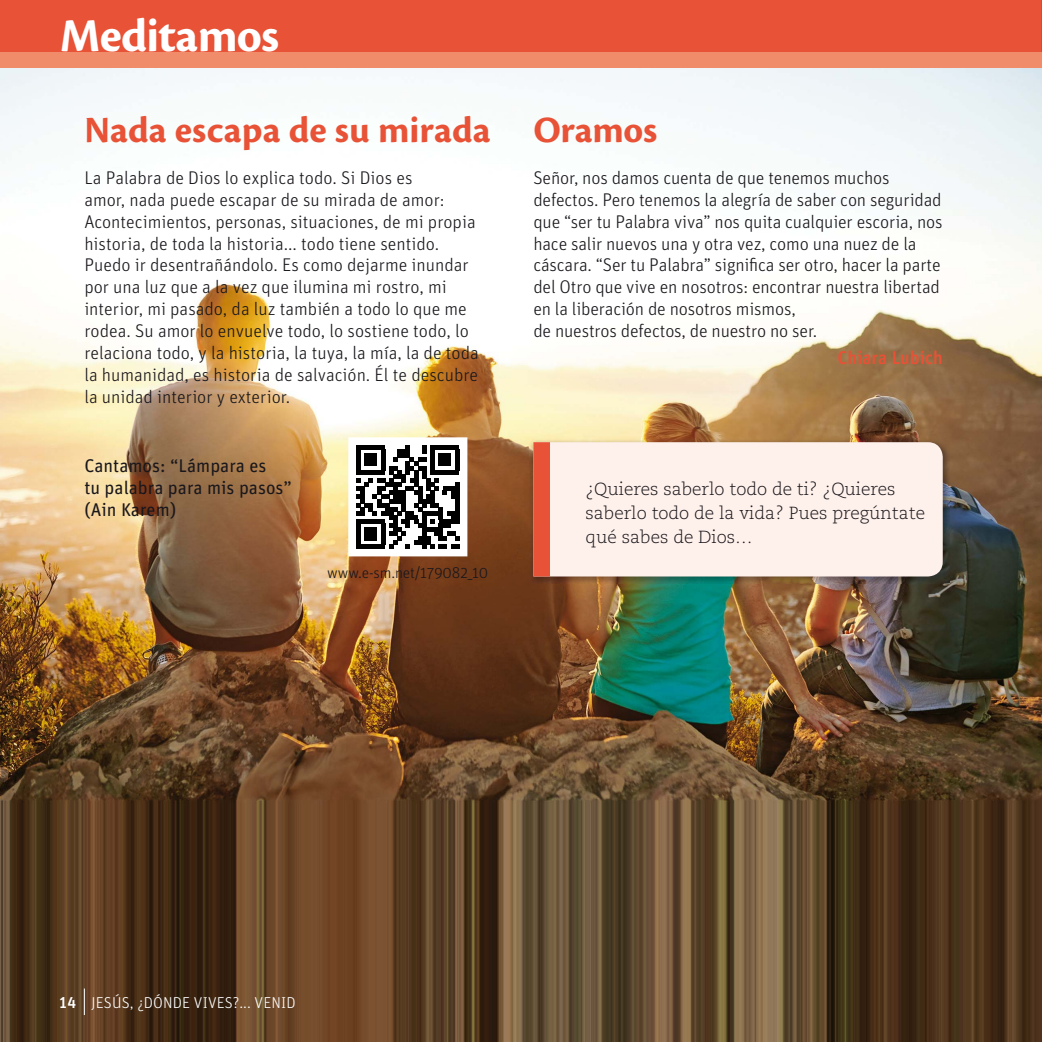
<style>
.page{position:relative;width:1042px;height:1042px;background:#fff}
.page>*{position:absolute;margin:0;border:0;box-sizing:border-box;transform-origin:0 0}
.t1{font:700 49px "Cronos Pro";letter-spacing:-.015em;color:#fff}
.t2{font:700 38.5px "Cronos Pro";color:#e85236}
.t3{font:300 18.38px/21.9px "Unit Pro";color:#1a171c}
.t4{font:18.38px/21.9px "Unit Pro";color:#1a171c}
.t5{font:500 18.38px "Unit Pro";color:#e85236}
.t6{font:300 17.5px/23.6px "Caecilia LT Std";color:#1a171c}
.t7{font:300 15.75px "Unit Pro";letter-spacing:.01em;color:#fff}
.t8{font:300 15.75px "Unit Pro";letter-spacing:-.01em;color:#1a171c}
.s1{font-weight:500}
</style>
<div class="page">
<img style="left:0;top:68px;width:1042px;height:974px">
<svg style="left:84px;top:988px;width:1px;height:27px"></svg>
<div style="left:0;top:39px;width:1042px;height:29px;background:#f08c6a"></div>
<div style="left:0;top:0;width:1042px;height:52px;background:#e85236"></div>
<img style="left:529px;top:439px;width:421px;height:145px">
<div style="left:550px;top:442px;width:393px;height:134px;background:#fef0ea"></div>
<div style="left:533px;top:442px;width:17px;height:134px;background:#e85236"></div>
<div style="left:349px;top:438px;width:117px;height:117px;background:#fff"></div>
<svg style="left:356px;top:445px;width:103px;height:103px"></svg>
<div style="left:348px;top:437px;width:119px;height:119px;border:2px solid #fff"></div>
<h1 class="t1" style="left:60px;top:17px;width:221px">Meditamos</h1>
<h2 class="t2" style="left:84px;top:116px;width:408px">Nada escapa de su mirada</h2>
<p class="t3" style="left:84px;top:168px;width:396px">La Palabra de Dios lo explica todo. Si Dios es<br>amor, nada puede escapar de su mirada de amor:<br>Acontecimientos, personas, situaciones, de mi propia historia, de toda la historia... todo tiene sentido.<br>Puedo ir desentrañándolo. Es como dejarme inundar por una luz que a la vez que ilumina mi rostro, mi interior, mi pasado, da luz también a todo lo que me rodea. Su amor lo envuelve todo, lo sostiene todo, lo relaciona todo, y la historia, la tuya, la mía, la de toda la humanidad, es historia de salvación. Él te descubre la unidad interior y exterior.</p>
<p class="t4" style="left:84px;top:456px;width:209px">Cantamos: “Lámpara es<br>tu palabra para mis pasos” (Ain Karem)</p>
<p class="t8" style="left:327px;top:566px;width:163px">www.e-sm.net/179082_10</p>
<h2 class="t2" style="left:533px;top:116px;width:125px">Oramos</h2>
<p class="t3" style="left:533px;top:168px;width:411px">Señor, nos damos cuenta de que tenemos muchos defectos. Pero tenemos la alegría de saber con seguridad que “ser tu Palabra viva” nos quita cualquier escoria, nos hace salir nuevos una y otra vez, como una nuez de la cáscara. “Ser tu Palabra” significa ser otro, hacer la parte del Otro que vive en nosotros: encontrar nuestra libertad en la liberación de nosotros mismos,<br>de nuestros defectos, de nuestro no ser.</p>
<p class="t5" style="left:837px;top:347px;width:107px">Chiara Lubich</p>
<p class="t6" style="left:585px;top:479px;width:341px">¿Quieres saberlo todo de ti? ¿Quieres saberlo todo de la vida? Pues pregúntate qué sabes de Dios…</p>
<p class="t7" style="left:59px;top:997px;width:238px"><span class="s1">14</span> JESÚS, ¿DÓNDE VIVES?... VENID</p>
</div>
